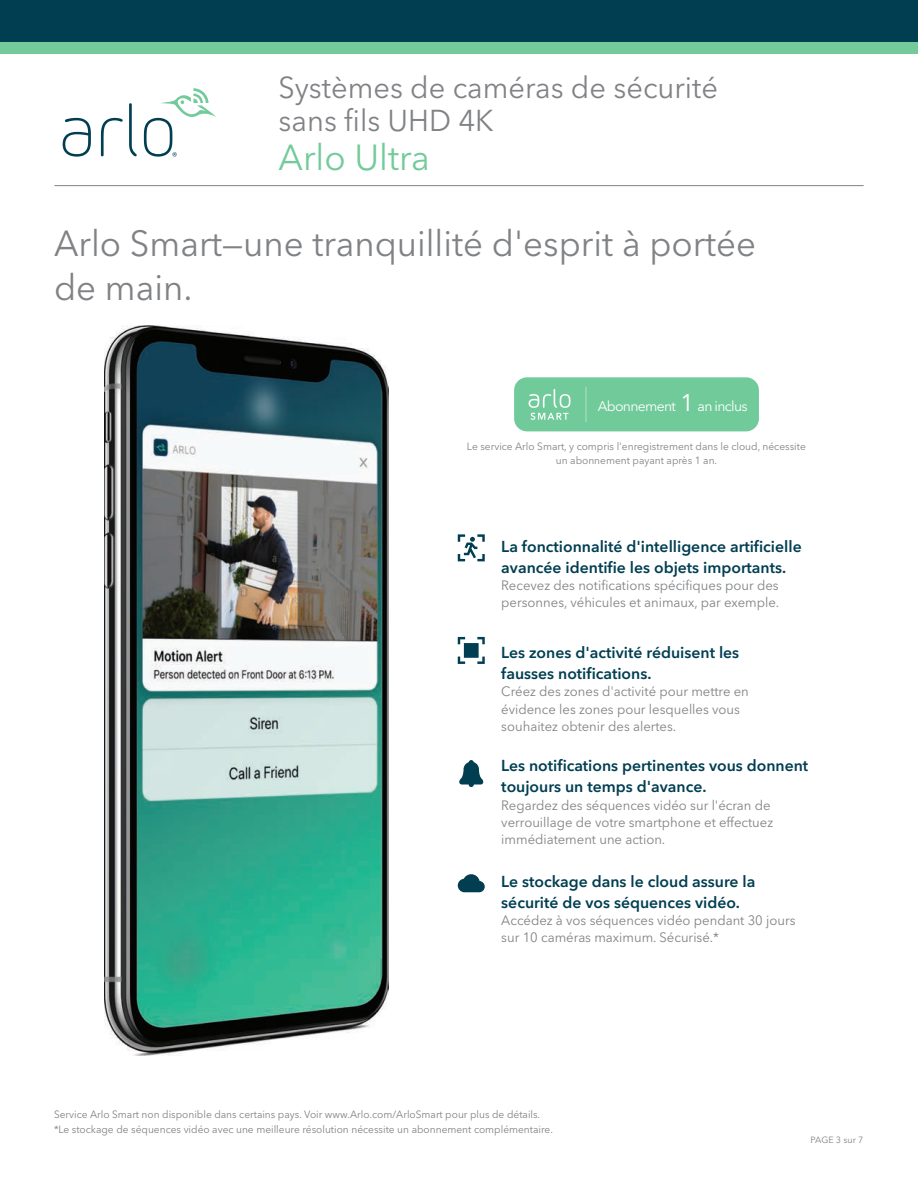
<style>
.page{position:relative;width:918px;height:1188px;background:#fff}
.page>*{position:absolute;margin:0;border:0;box-sizing:border-box;transform-origin:0 0}
.Arlo_Subhead{font:36px/43.2px "Avenir Next LT Pro";color:#808285}
.t1{font:36px "Avenir Next LT Pro";color:#73ca9a}
.t2{font:30px/33px "Avenir Next LT Pro";color:#808285}
.Sub_Heads{font:600 15.75px/21px "Avenir Next LT Pro";color:#013e52}
.t3{font:13.95px "Avenir Next LT Pro";letter-spacing:-.05em;color:#fff}
.Sub_Heads-2{font:13.5px/17.2px "Avenir Next LT Pro";color:#808285}
.Sub_Heads-3{font:10.5px/14.2px "Avenir Next LT Pro";color:#808285;text-align:center}
.Sub_Heads-4{font:10.5px/11.6px "Avenir Next LT Pro";letter-spacing:.04em;color:#808285;text-align:center}
.t4{font:9px "Avenir Next LT Pro";color:#808285}
.s1{font-size:24px}
</style>
<div class="page">
<svg style="left:63px;top:118px;width:28px;height:39px"></svg>
<svg style="left:101px;top:118px;width:22px;height:38px"></svg>
<svg style="left:129px;top:103px;width:8px;height:53px"></svg>
<svg style="left:144px;top:88px;width:72px;height:69px"></svg>
<div style="left:0;top:0;width:918px;height:54px;background:#73ca9a"></div>
<div style="left:0;top:0;width:918px;height:42px;background:#013e52"></div>
<img style="left:105px;top:326px;width:283px;height:730px">
<div style="left:514px;top:377px;width:245px;height:54px;background:#70ca9a;border-radius:13px"></div>
<svg style="left:529px;top:389px;width:41px;height:31px"></svg>
<hr style="left:585px;top:387px;width:2px;height:35px;background:#fff">
<svg style="left:458px;top:534px;width:27px;height:27px"></svg>
<svg style="left:458px;top:637px;width:27px;height:27px"></svg>
<svg style="left:459px;top:760px;width:24px;height:27px"></svg>
<svg style="left:458px;top:874px;width:27px;height:18px"></svg>
<hr style="left:54px;top:185px;width:810px;height:1px;background:#808285">
<h2 class="t2" style="left:279px;top:71px;width:441px">Systèmes de caméras de sécurité sans fils UHD 4K</h2>
<h1 class="t1" style="left:279px;top:136px;width:153px">Arlo Ultra</h1>
<p class="Arlo_Subhead" style="left:54px;top:222px;width:704px">Arlo Smart—une tranquillité d'esprit à portée de main.</p>
<p class="t3" style="left:598px;top:397px;width:151px">Abonnement <span class="s1">1</span> an inclus</p>
<p class="Sub_Heads-4" style="left:518px;top:444px;width:239px">Arlo Smart service, including cloud recording, requires paid subscription after 1 year.</p>
<p class="Sub_Heads-3" style="left:467px;top:439px;width:340px">Le service Arlo Smart, y compris l'enregistrement dans le cloud, nécessite un abonnement payant après 1 an.</p>
<p class="Sub_Heads" style="left:501px;top:536px;width:302px">La fonctionnalité d'intelligence artificielle avancée identifie les objets importants.</p>
<p class="Sub_Heads-2" style="left:501px;top:577px;width:280px">Recevez des notifications spécifiques pour des personnes, véhicules et animaux, par exemple.</p>
<p class="Sub_Heads" style="left:501px;top:642px;width:239px">Les zones d'activité réduisent les fausses notifications.</p>
<p class="Sub_Heads-2" style="left:501px;top:683px;width:249px">Créez des zones d'activité pour mettre en évidence les zones pour lesquelles vous souhaitez obtenir des alertes.</p>
<p class="Sub_Heads" style="left:501px;top:755px;width:308px">Les notifications pertinentes vous donnent toujours un temps d'avance.</p>
<p class="Sub_Heads-2" style="left:501px;top:796px;width:273px">Regardez des séquences vidéo sur l'écran de verrouillage de votre smartphone et effectuez immédiatement une action.</p>
<p class="Sub_Heads" style="left:501px;top:871px;width:256px">Le stockage dans le cloud assure la sécurité de vos séquences vidéo.</p>
<p class="Sub_Heads-2" style="left:501px;top:912px;width:296px">Accédez à vos séquences vidéo pendant 30 jours sur 10 caméras maximum. Sécurisé.*</p>
<p class="Sub_Heads-3" style="left:54px;top:1108px;width:501px;text-align:left">Service Arlo Smart non disponible dans certains pays. Voir www.Arlo.com/ArloSmart pour plus de détails. *Le stockage de séquences vidéo avec une meilleure résolution nécessite un abonnement complémentaire.</p>
<p class="t4" style="left:811px;top:1134px;width:54px">PAGE 3 sur 7</p>
</div>
